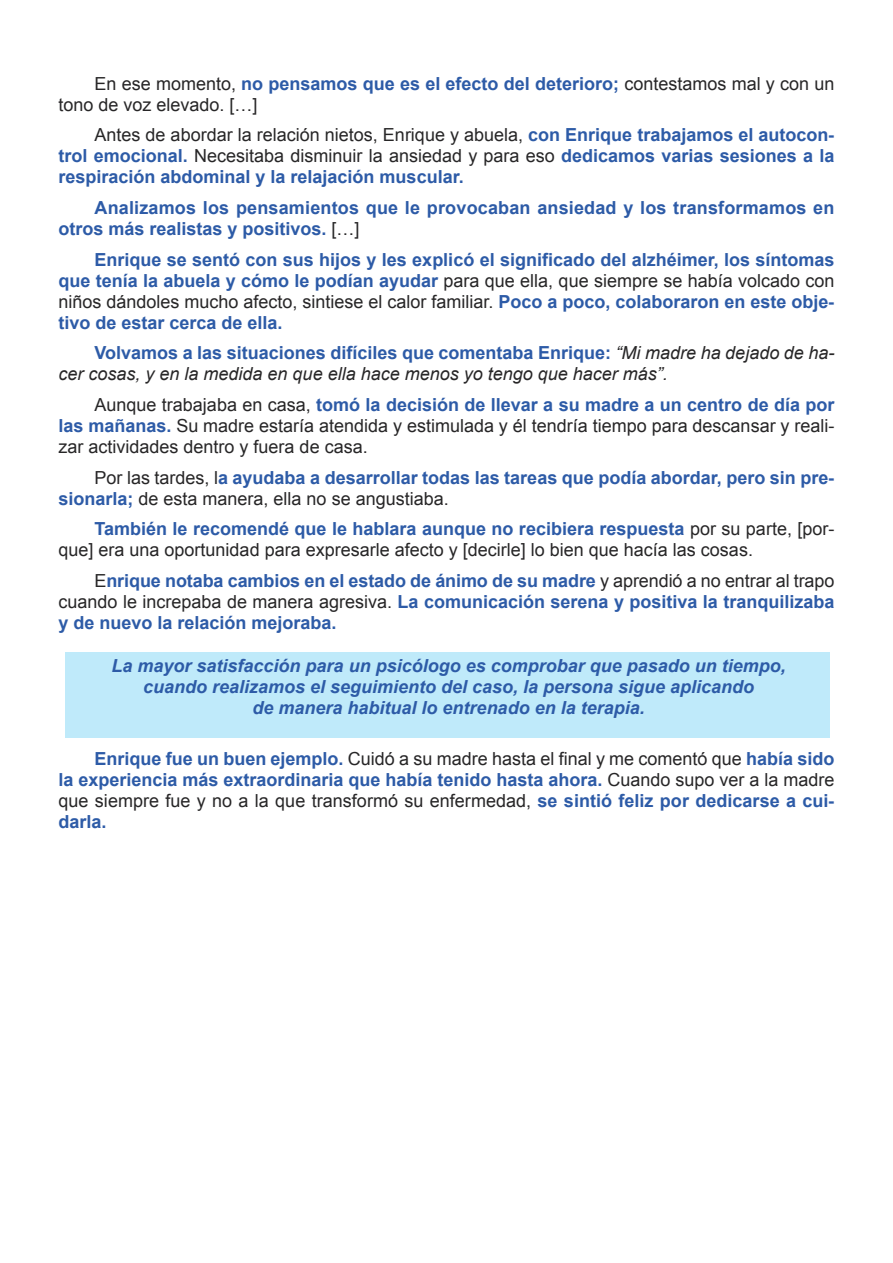
<style>
.page{position:relative;width:893px;height:1263px;background:#fff}
.page>*{position:absolute;margin:0;border:0;box-sizing:border-box;transform-origin:0 0}
.t1{font:700 18px/21px "Arial";color:#2d5ba7;text-align:justify}
.t2{font:18px/21px "Arial";color:#272627}
.t3{font:italic 700 18px/21px "Arial";color:#2d5ba7;text-align:center}
.t4{font:italic 18px/21px "Arial";color:#272627}
.s1{font-weight:700;color:#2d5ba7}
.s2{font-weight:400;color:#272627}
.s3{font-weight:700;font-style:normal;color:#2d5ba7}
</style>
<div class="page">
<div style="left:65px;top:652px;width:765px;height:85px;background:#bfeafa"></div>
<p class="t2" style="left:59px;top:73px;width:777px;text-indent:36px">En ese momento, <span class="s1">no pensamos que es el efecto del deterioro;</span> contestamos mal y con un tono de voz elevado. […]</p>
<p class="t1" style="left:58px;top:125px;width:777px;text-indent:36px"><span class="s2">Antes de abordar la relación nietos, Enrique y abuela,</span> con Enrique trabajamos el autocon&shy;trol emocional. <span class="s2">Necesitaba disminuir la ansiedad y para eso</span> dedicamos varias sesiones a la respiración abdominal y la relajación muscular.</p>
<p class="t1" style="left:58px;top:197px;width:777px;text-indent:36px">Analizamos los pensamientos que le provocaban ansiedad y los transformamos en otros más realistas y positivos. <span class="s2">[…]</span></p>
<p class="t1" style="left:58px;top:249px;width:777px;text-indent:36px">Enrique se sentó con sus hijos y les explicó el significado del alzhéimer, los síntomas que tenía la abuela y cómo le podían ayudar <span class="s2">para que ella, que siempre se había volcado con niños dándoles mucho afecto, sintiese el calor familiar.</span> Poco a poco, colaboraron en este obje&shy;tivo de estar cerca de ella.</p>
<p class="t4" style="left:58px;top:343px;width:776px;text-indent:36px"><span class="s3">Volvamos a las situaciones difíciles que comentaba Enrique:</span> “Mi madre ha dejado de ha&shy;cer cosas, y en la medida en que ella hace menos yo tengo que hacer más”.</p>
<p class="t2" style="left:58px;top:394px;width:777px;text-align:justify;text-indent:36px">Aunque trabajaba en casa, <span class="s1">tomó la decisión de llevar a su madre a un centro de día por las mañanas.</span> Su madre estaría atendida y estimulada y él tendría tiempo para descansar y reali&shy;zar actividades dentro y fuera de casa.</p>
<p class="t1" style="left:59px;top:467px;width:777px;text-indent:36px"><span class="s2">Por las tardes, l</span>a ayudaba a desarrollar todas las tareas que podía abordar, pero sin pre&shy;sionarla; <span class="s2">de esta manera, ella no se angustiaba.</span></p>
<p class="t2" style="left:58px;top:519px;width:777px;text-indent:36px"><span class="s1">También le recomendé que le hablara aunque no recibiera respuesta</span> por su parte, [por&shy;que] era una oportunidad para expresarle afecto y [decirle] lo bien que hacía las cosas.</p>
<p class="t1" style="left:59px;top:570px;width:777px;text-indent:36px"><span class="s2">E</span>nrique notaba cambios en el estado de ánimo de su madre <span class="s2">y aprendió a no entrar al trapo cuando le increpaba de manera agresiva.</span> La comunicación serena y positiva la tranquilizaba y de nuevo la relación mejoraba.</p>
<p class="t3" style="left:112px;top:655px;width:676px">La mayor satisfacción para un psicólogo es comprobar que pasado un tiempo, cuando realizamos el seguimiento del caso, la persona sigue aplicando<br>de manera habitual lo entrenado en la terapia.</p>
<p class="t1" style="left:58px;top:748px;width:777px;text-indent:36px">Enrique fue un buen ejemplo. <span class="s2">Cuidó a su madre hasta el final y me comentó que</span> había sido la experiencia más extraordinaria que había tenido hasta ahora. <span class="s2">Cuando supo ver a la madre que siempre fue y no a la que transformó su enfermedad,</span> se sintió feliz por dedicarse a cui&shy;darla.</p>
</div>
